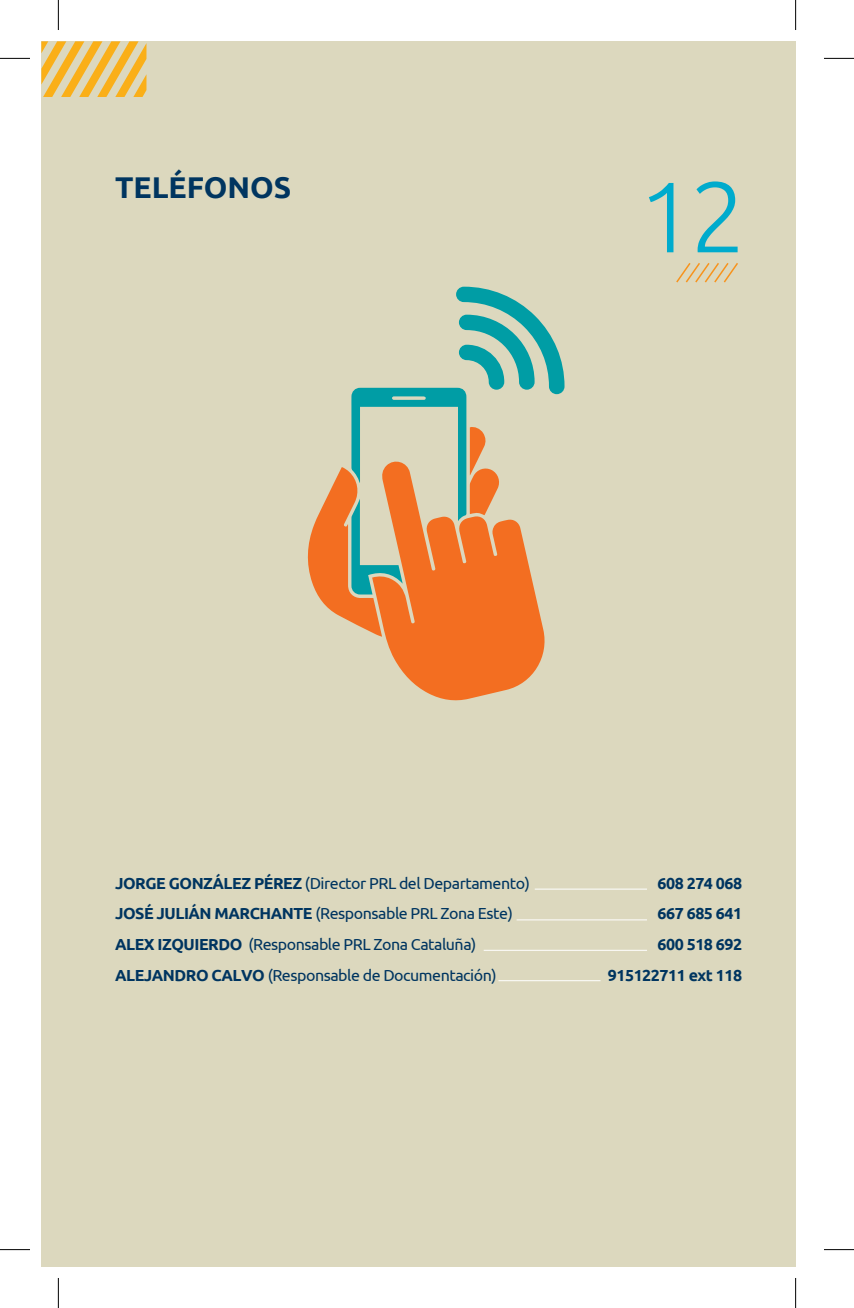
<style>
.page{position:relative;width:854px;height:1308px;background:#fff}
.page>*{position:absolute;margin:0;border:0;box-sizing:border-box;transform-origin:0 0}
.t1{font:300 100px "Ubuntu";color:#00abcd}
.t2{font:700 30px "Ubuntu";color:#003560}
.t3{font:16px/30.6px "Ubuntu";letter-spacing:-.03em;color:#003560}
.t4{font:700 16px/30.6px "Ubuntu";letter-spacing:-.03em;color:#003560;text-align:right}
.s1{font-weight:700}
</style>
<div class="page">
<div style="left:41px;top:41px;width:754px;height:1225px;background:#dcd8be"></div>
<hr style="left:535px;top:888px;width:112px;height:1px;background:#fff">
<hr style="left:516px;top:919px;width:131px;height:1px;background:#fff">
<hr style="left:484px;top:949px;width:163px;height:1px;background:#fff">
<hr style="left:498px;top:980px;width:102px;height:1px;background:#fff">
<svg style="left:307px;top:287px;width:257px;height:414px"></svg>
<svg style="left:676px;top:263px;width:62px;height:19px"></svg>
<svg style="left:41px;top:41px;width:105px;height:56px"></svg>
<svg style="left:0;top:57px;width:30px;height:1px"></svg>
<svg style="left:824px;top:57px;width:30px;height:1px"></svg>
<svg style="left:0;top:1249px;width:30px;height:2px"></svg>
<svg style="left:824px;top:1249px;width:30px;height:2px"></svg>
<svg style="left:57px;top:0;width:1px;height:30px"></svg>
<svg style="left:57px;top:1278px;width:1px;height:29px"></svg>
<svg style="left:796px;top:0;width:1px;height:30px"></svg>
<svg style="left:796px;top:1278px;width:1px;height:29px"></svg>
<hr style="left:0;top:58px;width:30px;height:1px;background:#000">
<hr style="left:824px;top:58px;width:30px;height:1px;background:#000">
<hr style="left:0;top:1248px;width:30px;height:1px;background:#000">
<hr style="left:824px;top:1248px;width:30px;height:1px;background:#000">
<hr style="left:58px;top:0;width:1px;height:30px;background:#000">
<hr style="left:58px;top:1277px;width:1px;height:30px;background:#000">
<hr style="left:795px;top:0;width:1px;height:30px;background:#000">
<hr style="left:795px;top:1277px;width:1px;height:30px;background:#000">
<h2 class="t2" style="left:115px;top:169px;width:178px">TELÉFONOS</h2>
<h1 class="t1" style="left:638px;top:156px;width:109px">12</h1>
<p class="t3" style="left:115px;top:867px;width:416px"><span class="s1">JORGE GONZÁLEZ PÉREZ</span> (Director PRL del Departamento)<br><span class="s1">JOSÉ JULIÁN MARCHANTE</span> (Responsable PRL Zona Este)<br><span class="s1">ALEX IZQUIERDO</span> (Responsable PRL Zona Cataluña)<br><span class="s1">ALEJANDRO CALVO</span> (Responsable de Documentación)</p>
<p class="t4" style="left:608px;top:867px;width:136px">608 274 068<br>667 685 641<br>600 518 692<br>915122711 ext 118</p>
</div>
